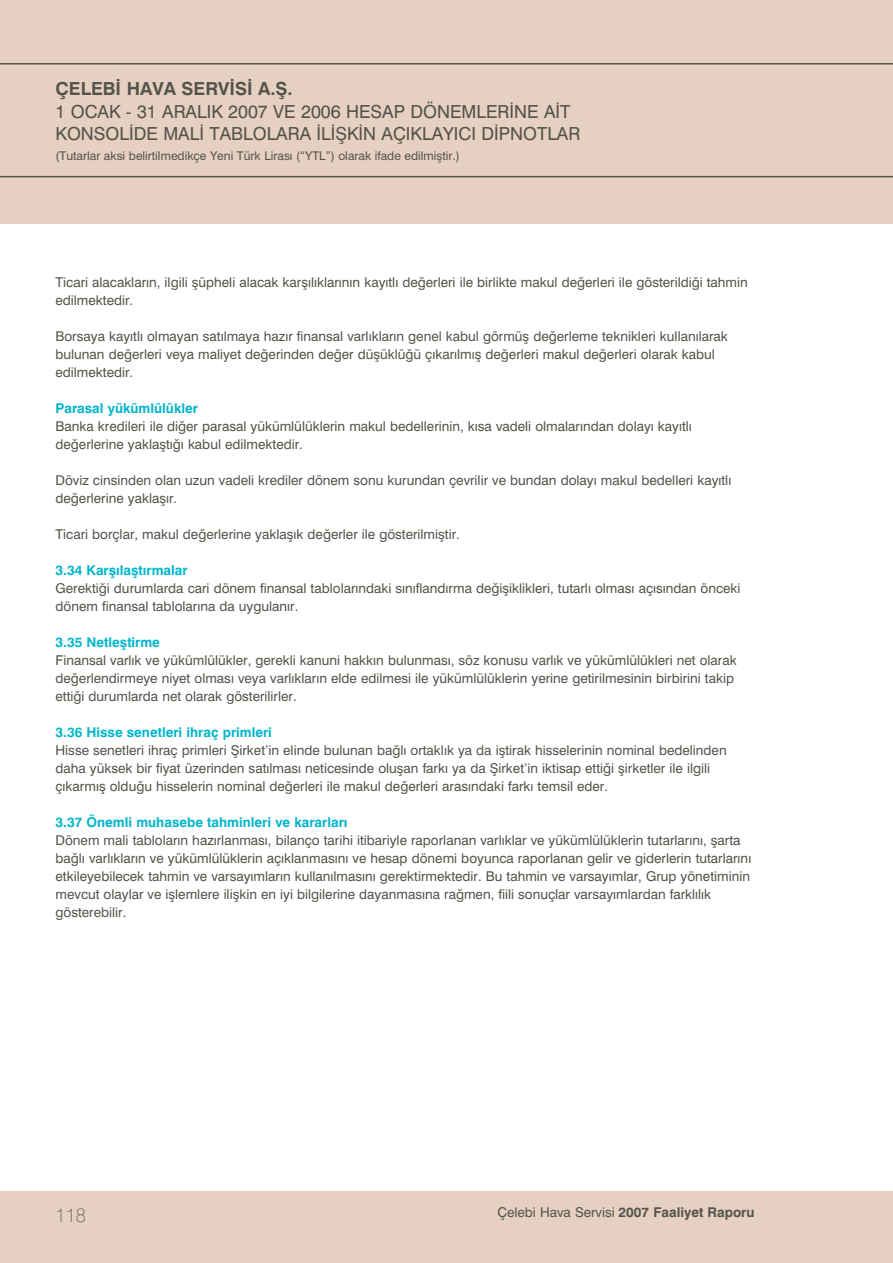
<style>
.page{position:relative;width:893px;height:1263px;background:#fff}
.page>*{position:absolute;margin:0;border:0;box-sizing:border-box;transform-origin:0 0}
.t1{font:100 19.5px "Swiss 721 BT";color:#53534a}
.t2{font:18px/22.5px "Swiss 721 BT";color:#53534a}
.t3{font:700 18px "Swiss 721 BT";color:#53534a}
.t4{font:13.5px/18px "Swiss 721 BT";color:#53534a}
.t5{font:700 13.5px "Swiss 721 BT";color:#00b5cc}
.t6{font:700 13.5px "Swiss 721 BT";color:#53534a}
.t7{font:12px "Swiss 721 BT";color:#53534a}
.s1{font-weight:400}
</style>
<div class="page">
<div style="left:0;top:0;width:893px;height:223px;background:#e6d0c1"></div>
<div style="left:0;top:1192px;width:893px;height:71px;background:#e6d0c1"></div>
<hr style="left:0;top:63px;width:893px;height:2px;background:#53534a">
<hr style="left:0;top:176px;width:893px;height:1px;background:#53534a">
<h2 class="t3" style="left:56px;top:82px;width:239px">ÇELEB‹ HAVA SERV‹S‹ A.fi.</h2>
<h2 class="t2" style="left:56px;top:102px;width:526px">1 OCAK - 31 ARALIK 2007 VE 2006 HESAP DÖNEMLER‹NE A‹T<br>KONSOL‹DE MAL‹ TABLOLARA ‹L‹fiK‹N AÇIKLAYICI D‹PNOTLAR</h2>
<p class="t7" style="left:56px;top:152px;width:406px">(Tutarlar aksi belirtilmedikçe Yeni Türk Liras› (“YTL”) olarak ifade edilmifltir.)</p>
<p class="t4" style="left:56px;top:275px;width:694px">Ticari alacaklar›n, ilgili flüpheli alacak karfl›l›klar›n›n kay›tl› de¤erleri ile birlikte makul de¤erleri ile gösterildi¤i tahmin edilmektedir.</p>
<p class="t4" style="left:56px;top:329px;width:674px">Borsaya kay›tl› olmayan sat›lmaya haz›r finansal varl›klar›n genel kabul görmüfl de¤erleme teknikleri kullan›larak bulunan de¤erleri veya maliyet de¤erinden de¤er düflüklü¤ü ç›kar›lm›fl de¤erleri makul de¤erleri olarak kabul edilmektedir.</p>
<p class="t5" style="left:56px;top:403px;width:144px">Parasal yükümlülükler</p>
<p class="t4" style="left:56px;top:419px;width:638px">Banka kredileri ile di¤er parasal yükümlülüklerin makul bedellerinin, k›sa vadeli olmalar›ndan dolay› kay›tl› de¤erlerine yaklaflt›¤› kabul edilmektedir.</p>
<p class="t4" style="left:56px;top:473px;width:677px">Döviz cinsinden olan uzun vadeli krediler dönem sonu kurundan çevrilir ve bundan dolay› makul bedelleri kay›tl› de¤erlerine yaklafl›r.</p>
<p class="t4" style="left:56px;top:527px;width:406px">Ticari borçlar, makul de¤erlerine yaklafl›k de¤erler ile gösterilmifltir.</p>
<p class="t5" style="left:56px;top:565px;width:134px">3.34 Karfl›laflt›rmalar</p>
<p class="t4" style="left:56px;top:581px;width:686px">Gerekti¤i durumlarda cari dönem finansal tablolar›ndaki s›n›fland›rma de¤ifliklikleri, tutarl› olmas› aç›s›ndan önceki dönem finansal tablolar›na da uygulan›r.</p>
<p class="t5" style="left:56px;top:637px;width:106px">3.35 Netlefltirme</p>
<p class="t4" style="left:56px;top:653px;width:683px">Finansal varl›k ve yükümlülükler, gerekli kanuni hakk›n bulunmas›, söz konusu varl›k ve yükümlülükleri net olarak de¤erlendirmeye niyet olmas› veya varl›klar›n elde edilmesi ile yükümlülüklerin yerine getirilmesinin birbirini takip etti¤i durumlarda net olarak gösterilirler.</p>
<p class="t5" style="left:56px;top:727px;width:218px">3.36 Hisse senetleri ihraç primleri</p>
<p class="t4" style="left:56px;top:743px;width:673px">Hisse senetleri ihraç primleri fiirket’in elinde bulunan ba¤l› ortakl›k ya da ifltirak hisselerinin nominal bedelinden daha yüksek bir fiyat üzerinden sat›lmas› neticesinde oluflan fark› ya da fiirket’in iktisap etti¤i flirketler ile ilgili ç›karm›fl oldu¤u hisselerin nominal de¤erleri ile makul de¤erleri aras›ndaki fark› temsil eder.</p>
<p class="t5" style="left:56px;top:817px;width:293px">3.37 Önemli muhasebe tahminleri ve kararlar›</p>
<p class="t4" style="left:56px;top:833px;width:697px">Dönem mali tablolar›n haz›rlanmas›, bilanço tarihi itibariyle raporlanan varl›klar ve yükümlülüklerin tutarlar›n›, flarta ba¤l› varl›klar›n ve yükümlülüklerin aç›klanmas›n› ve hesap dönemi boyunca raporlanan gelir ve giderlerin tutarlar›n› etkileyebilecek tahmin ve varsay›mlar›n kullan›lmas›n› gerektirmektedir. Bu tahmin ve varsay›mlar, Grup yönetiminin mevcut olaylar ve ifllemlere iliflkin en iyi bilgilerine dayanmas›na ra¤men, fiili sonuçlar varsay›mlardan farkl›l›k gösterebilir.</p>
<h1 class="t1" style="left:56px;top:1208px;width:32px">118</h1>
<p class="t6" style="left:497px;top:1207px;width:258px"><span class="s1">Çelebi Hava Servisi</span> 2007 Faaliyet Raporu</p>
</div>
